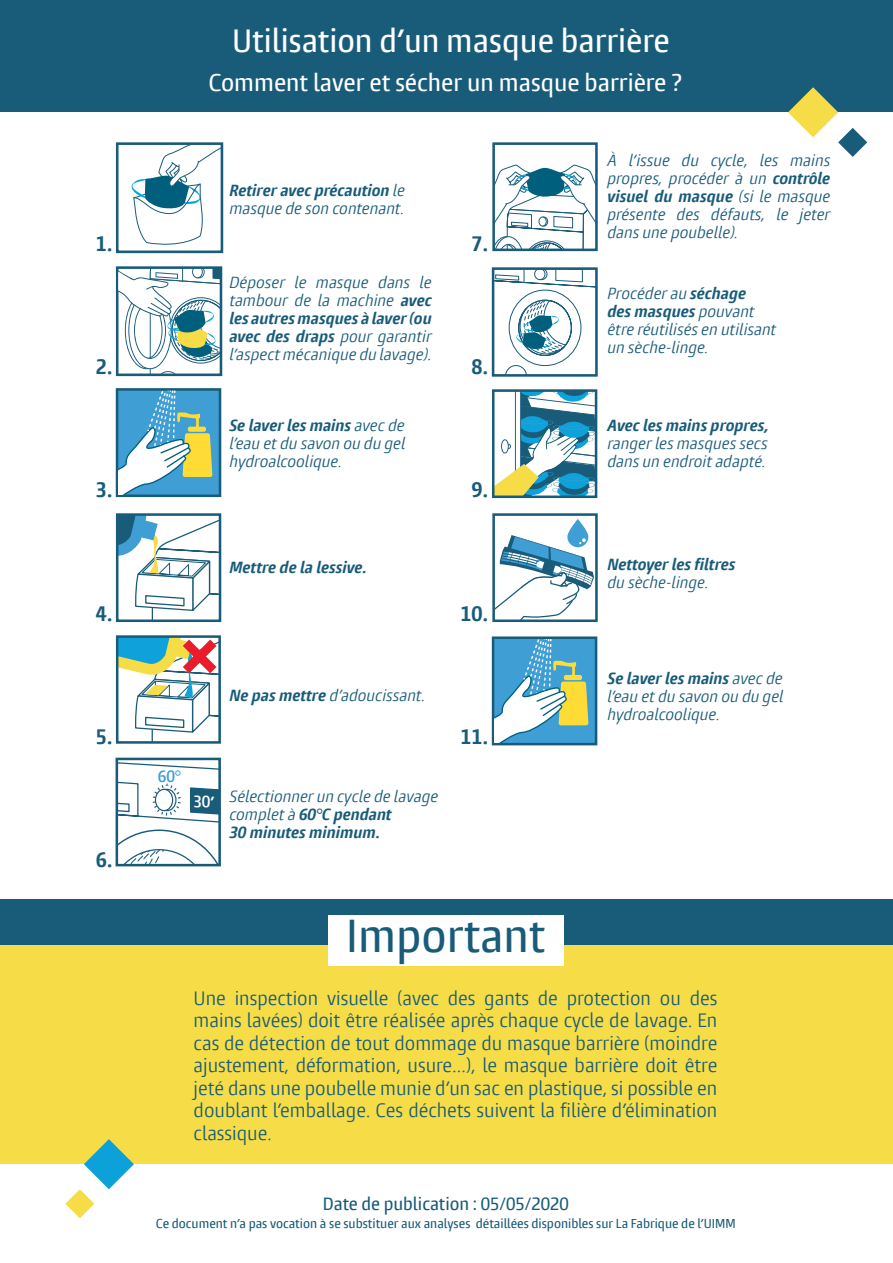
<style>
.page{position:relative;width:893px;height:1263px;background:#fff}
.page>*{position:absolute;margin:0;border:0;box-sizing:border-box;transform-origin:0 0}
.t1{font:500 condensed 43.05px "Burlingame Pro";color:#195c7a}
.t2{font:500 condensed 30px "Burlingame Pro";color:#fff}
.t3{font:500 condensed 22.5px "Burlingame Pro";color:#fff}
.t4{font:700 condensed 19.5px "Burlingame Pro";color:#195c7a}
.t5{font:condensed 18px/22.5px "Burlingame Pro";color:#195c7a;text-align:justify}
.t6{font:500 condensed 16.5px "Burlingame Pro";color:#195c7a}
.t7{font:600 condensed 15.3px "Burlingame Pro";color:#3f9fd5}
.t8{font:italic condensed 15px/18px "Burlingame Pro";color:#195c7a}
.t9{font:italic 700 condensed 15px "Burlingame Pro";color:#195c7a}
.t10{font:500 condensed 12px "Burlingame Pro";color:#195c7a}
.s1{font-weight:700}
</style>
<div class="page">
<div style="left:0;top:941px;width:893px;height:223px;background:#f6dd47"></div>
<div style="left:0;top:899px;width:893px;height:45px;background:#195c7a"></div>
<div style="left:0;top:0;width:893px;height:112px;background:#195c7a"></div>
<svg style="left:65px;top:1139px;width:69px;height:79px"></svg>
<svg style="left:788px;top:87px;width:79px;height:70px"></svg>
<svg style="left:120px;top:517px;width:97px;height:101px"></svg>
<div style="left:116px;top:513px;width:105px;height:109px;border:3px solid #195c7a"></div>
<div style="left:116px;top:758px;width:105px;height:108px;border:3px solid #195c7a"></div>
<svg style="left:492px;top:389px;width:105px;height:109px"></svg>
<svg style="left:567px;top:519px;width:21px;height:28px"></svg>
<svg style="left:496px;top:535px;width:98px;height:83px"></svg>
<div style="left:492px;top:513px;width:106px;height:109px;border:3px solid #195c7a"></div>
<div style="left:492px;top:636px;width:105px;height:109px;background:#3f9fd5;border:3px solid #195c7a"></div>
<svg style="left:494px;top:639px;width:94px;height:104px"></svg>
<div style="left:116px;top:388px;width:105px;height:109px;background:#3f9fd5;border:3px solid #195c7a"></div>
<svg style="left:118px;top:391px;width:94px;height:103px"></svg>
<svg style="left:131px;top:146px;width:88px;height:99px"></svg>
<div style="left:116px;top:142px;width:107px;height:111px;border:3px solid #195c7a"></div>
<svg style="left:116px;top:266px;width:106px;height:110px"></svg>
<div style="left:116px;top:635px;width:105px;height:109px;border:3px solid #195c7a"></div>
<svg style="left:117px;top:635px;width:104px;height:107px"></svg>
<svg style="left:496px;top:164px;width:98px;height:83px"></svg>
<div style="left:492px;top:142px;width:106px;height:109px;border:3px solid #195c7a"></div>
<div style="left:492px;top:267px;width:106px;height:110px;border:3px solid #195c7a"></div>
<svg style="left:493px;top:269px;width:103px;height:106px"></svg>
<div style="left:329px;top:915px;width:235px;height:51px;background:#fff"></div>
<svg style="left:117px;top:760px;width:103px;height:105px"></svg>
<h2 class="t2" style="left:232px;top:22px;width:439px">Utilisation d’un masque barrière</h2>
<h3 class="t3" style="left:208px;top:69px;width:475px">Comment laver et sécher un masque barrière ?</h3>
<p class="t8" style="left:229px;top:181px;width:177px"><span class="s1">Retirer avec précaution</span> le masque de son contenant.</p>
<h3 class="t4" style="left:96px;top:232px;width:18px">1.</h3>
<h3 class="t4" style="left:471px;top:232px;width:18px">7.</h3>
<p class="t8" style="left:229px;top:274px;width:204px;text-align:justify">Déposer le masque dans le tambour de la machine <span class="s1">avec les autres masques à laver (ou avec des draps</span> pour garantir l’aspect mécanique du lavage).</p>
<h3 class="t4" style="left:96px;top:355px;width:18px">2.</h3>
<h3 class="t4" style="left:471px;top:355px;width:18px">8.</h3>
<p class="t8" style="left:229px;top:416px;width:178px;text-align:justify"><span class="s1">Se laver les mains</span> avec de l’eau et du savon ou du gel hydroalcoolique.</p>
<h3 class="t4" style="left:96px;top:477px;width:18px">3.</h3>
<h3 class="t4" style="left:471px;top:477px;width:18px">9.</h3>
<p class="t9" style="left:229px;top:557px;width:139px">Mettre de la lessive.</p>
<h3 class="t4" style="left:96px;top:602px;width:18px">4.</h3>
<h3 class="t4" style="left:460px;top:602px;width:30px">10.</h3>
<p class="t8" style="left:229px;top:686px;width:197px"><span class="s1">Ne pas mettre</span> d’adoucissant.</p>
<h3 class="t4" style="left:96px;top:725px;width:18px">5.</h3>
<h3 class="t4" style="left:460px;top:725px;width:30px">11.</h3>
<h3 class="t4" style="left:96px;top:847px;width:18px">6.</h3>
<p class="t7" style="left:158px;top:767px;width:25px">60°</p>
<p class="t8" style="left:229px;top:788px;width:210px">Sélectionner un cycle de lavage complet à <span class="s1">60°C pendant<br>30 minutes minimum.</span></p>
<h1 class="t1" style="left:346px;top:909px;width:201px">Important</h1>
<p class="t8" style="left:607px;top:151px;width:224px;text-align:justify">À l’issue du cycle, les mains propres, procéder à un <span class="s1">contrôle visuel du masque</span> (si le masque présente des défauts, le jeter dans une poubelle).</p>
<p class="t8" style="left:607px;top:284px;width:170px">Procéder au <span class="s1">séchage<br>des masques</span> pouvant être réutilisés en utilisant un sèche-linge.</p>
<p class="t9" style="left:607px;top:416px;width:163px">Avec les mains propres,</p>
<p class="t8" style="left:607px;top:434px;width:162px">ranger les masques secs dans un endroit adapté.</p>
<p class="t9" style="left:607px;top:555px;width:130px">Nettoyer les filtres</p>
<p class="t8" style="left:607px;top:574px;width:103px">du sèche-linge.</p>
<p class="t8" style="left:607px;top:669px;width:178px;text-align:justify"><span class="s1">Se laver les mains</span> avec de l’eau et du savon ou du gel hydroalcoolique.</p>
<p class="t5" style="left:194px;top:987px;width:525px">Une inspection visuelle (avec des gants de protection ou des mains lavées) doit être réalisée après chaque cycle de lavage. En cas de détection de tout dommage du masque barrière (moindre ajustement, déformation, usure…), le masque barrière doit être jeté dans une poubelle munie d’un sac en plastique, si possible en doublant l’emballage. Ces déchets suivent la filière d’élimination classique.</p>
<p class="t6" style="left:323px;top:1194px;width:247px">Date de publication : 05/05/2020</p>
<p class="t10" style="left:156px;top:1216px;width:581px">Ce document n’a pas vocation à se substituer aux analyses détaillées disponibles sur La Fabrique de l’UIMM</p>
</div>
